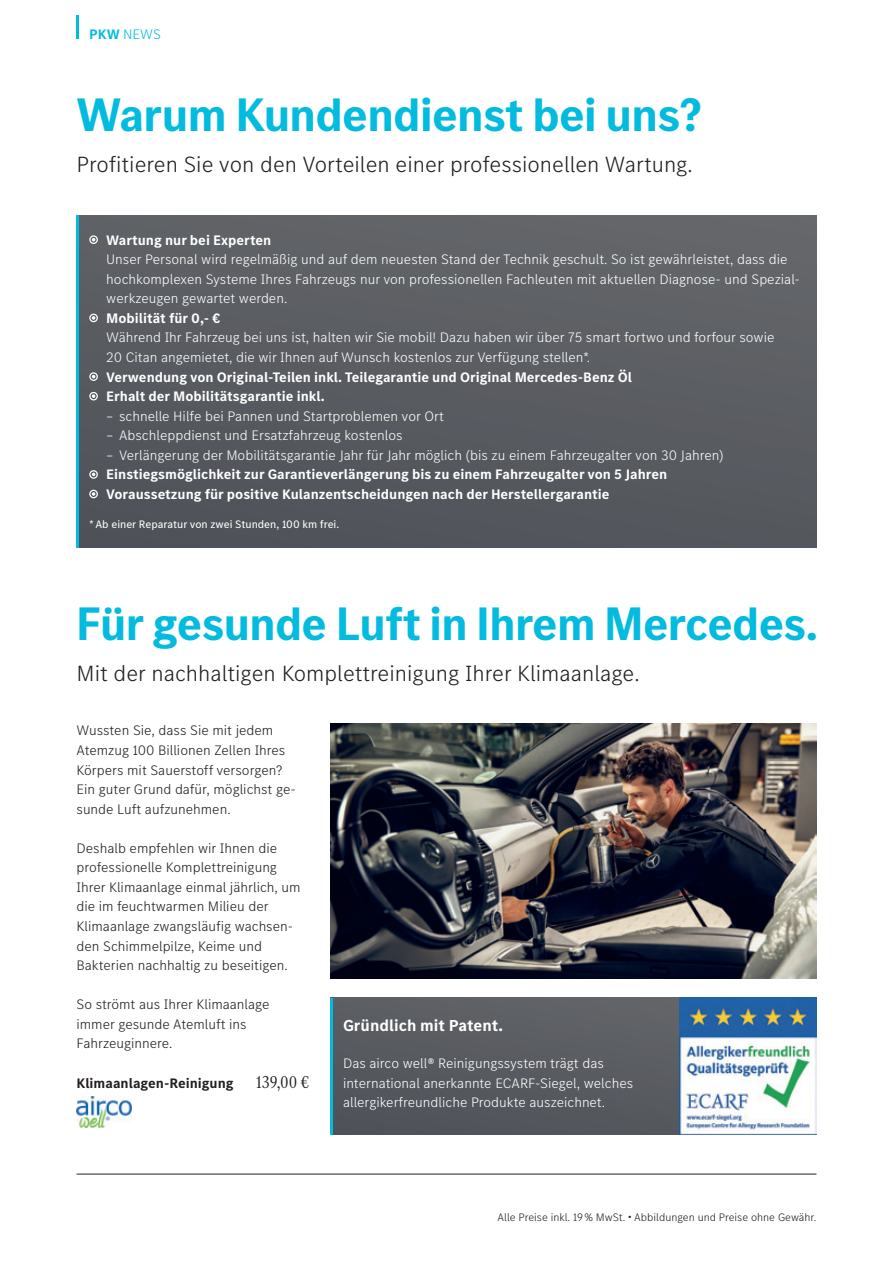
<style>
.page{position:relative;width:893px;height:1263px;background:#fff}
.page>*{position:absolute;margin:0;border:0;box-sizing:border-box;transform-origin:0 0}
.t1{font:700 48.75px "MB Corpo S Title";color:#02bbdf}
.t2{font:300 22.8px "MB Corpo S Text";color:#231f20}
.t3{font:17.85px "MB Corpo A Text Cond";color:#231f20}
.t4{font:700 16.5px "MB Corpo S Text";color:#fff}
.t5{font:300 14.25px/19.5px "MB Corpo S Text";color:#fff}
.t6{font:300 14.25px/19.5px "MB Corpo S Text";color:#231f20}
.t7{font:700 14.25px/19.5px "MB Corpo S Text";color:#fff}
.t8{font:700 14.25px "MB Corpo S Text";color:#231f20}
.t9{font:300 14.25px "MB Corpo S Text";color:#02bbdf}
.t10{font:300 11.25px "MB Corpo S Text";color:#231f20}
.t11{font:11.25px "MB Corpo S Text";color:#fff}
.s1{font-weight:700}
.s2{font-size:7.5px}
</style>
<div class="page">
<hr style="left:77px;top:1174px;width:739px;height:1px;background:#231f20">
<hr style="left:77px;top:15px;width:2px;height:24px;background:#02bbdf">
<div style="left:77px;top:215px;width:739px;height:333px;background:#595c61"></div>
<div style="left:89px;top:235px;width:9px;height:9px;border:1px solid #fff;border-radius:50%"></div>
<svg style="left:92px;top:316px;width:3px;height:4px"></svg>
<div style="left:89px;top:314px;width:9px;height:8px;border:1px solid #fff;border-radius:50%"></div>
<div style="left:89px;top:372px;width:9px;height:9px;border:1px solid #fff;border-radius:50%"></div>
<svg style="left:92px;top:394px;width:3px;height:4px"></svg>
<div style="left:89px;top:392px;width:9px;height:8px;border:1px solid #fff;border-radius:50%"></div>
<div style="left:89px;top:470px;width:9px;height:9px;border:1px solid #fff;border-radius:50%"></div>
<svg style="left:92px;top:492px;width:3px;height:4px"></svg>
<div style="left:89px;top:490px;width:9px;height:8px;border:1px solid #fff;border-radius:50%"></div>
<img style="left:330px;top:724px;width:486px;height:254px">
<div style="left:330px;top:998px;width:486px;height:136px;background:#585b60"></div>
<img style="left:679px;top:998px;width:137px;height:136px">
<img style="left:77px;top:1096px;width:55px;height:32px">
<hr style="left:77px;top:215px;width:2px;height:333px;background:#02bbdf">
<hr style="left:330px;top:998px;width:2px;height:136px;background:#02bbdf">
<p class="t9" style="left:89px;top:25px;width:73px"><span class="s1">PKW</span> NEWS</p>
<h1 class="t1" style="left:77px;top:83px;width:627px">Warum Kundendienst bei uns?</h1>
<h2 class="t2" style="left:77px;top:150px;width:618px">Profitieren Sie von den Vorteilen einer professionellen Wartung.</h2>
<p class="t7" style="left:106px;top:230px;width:167px">Wartung nur bei Experten</p>
<p class="t5" style="left:106px;top:249px;width:695px">Unser Personal wird regelmäßig und auf dem neuesten Stand der Technik geschult. So ist gewährleistet, dass die hochkomplexen Systeme Ihres Fahrzeugs nur von professionellen Fachleuten mit aktuellen Diagnose- und Spezial&shy;werkzeugen gewartet werden.</p>
<p class="t7" style="left:106px;top:308px;width:115px">Mobilität für 0,- €</p>
<p class="t5" style="left:106px;top:327px;width:670px">Während Ihr Fahrzeug bei uns ist, halten wir Sie mobil! Dazu haben wir über 75 smart fortwo und forfour sowie<br>20 Citan angemietet, die wir Ihnen auf Wunsch kostenlos zur Verfügung stellen*.</p>
<p class="t7" style="left:106px;top:367px;width:527px">Verwendung von Original-Teilen inkl. Teilegarantie und Original Mercedes-Benz Öl<br>Erhalt der Mobilitätsgarantie inkl.</p>
<p class="t5" style="left:106px;top:405px;width:339px">– schnelle Hilfe bei Pannen und Startproblemen vor Ort</p>
<p class="t5" style="left:106px;top:425px;width:298px">– Abschleppdienst und Ersatzfahrzeug kostenlos</p>
<p class="t5" style="left:106px;top:445px;width:619px">– Verlängerung der Mobilitätsgarantie Jahr für Jahr möglich (bis zu einem Fahrzeugalter von 30 Jahren)</p>
<p class="t7" style="left:106px;top:464px;width:562px">Einstiegsmöglichkeit zur Garantieverlängerung bis zu einem Fahrzeugalter von 5 Jahren<br>Voraussetzung für positive Kulanzentscheidungen nach der Herstellergarantie</p>
<p class="t11" style="left:89px;top:517px;width:251px">* Ab einer Reparatur von zwei Stunden, 100 km frei.</p>
<h1 class="t1" style="left:77px;top:591px;width:742px">Für gesunde Luft in Ihrem Mercedes.</h1>
<h2 class="t2" style="left:77px;top:658px;width:565px">Mit der nachhaltigen Komplettreinigung Ihrer Klimaanlage.</h2>
<p class="t6" style="left:77px;top:720px;width:221px">Wussten Sie, dass Sie mit jedem<br>Atemzug 100 Billionen Zellen Ihres<br>Körpers mit Sauerstoff versorgen?<br>Ein guter Grund dafür, möglichst ge&shy;sunde Luft aufzunehmen.</p>
<p class="t6" style="left:77px;top:837px;width:226px">Deshalb empfehlen wir Ihnen die professionelle Komplettreinigung Ihrer Klimaanlage einmal jährlich, um die im feuchtwarmen Milieu der Klimaanlage zwangsläufig wachsen&shy;den Schimmelpilze, Keime und Bakterien nachhaltig zu beseitigen.</p>
<p class="t6" style="left:77px;top:994px;width:195px">So strömt aus Ihrer Klimaanlage immer gesunde Atemluft ins<br>Fahrzeuginnere.</p>
<p class="t8" style="left:77px;top:1073px;width:159px">Klimaanlagen-Reinigung</p>
<p class="t3" style="left:256px;top:1070px;width:54px">139,00 €</p>
<p class="t4" style="left:343px;top:1014px;width:161px">Gründlich mit Patent.</p>
<p class="t5" style="left:343px;top:1053px;width:292px">Das airco well® Reinigungssystem trägt das international anerkannte ECARF-Siegel, welches allergikerfreundliche Produkte auszeichnet.</p>
<p class="t10" style="left:498px;top:1209px;width:320px">Alle Preise inkl. 19 % MwSt. <span class="s2">•</span> Abbildungen und Preise ohne Gewähr.</p>
</div>
